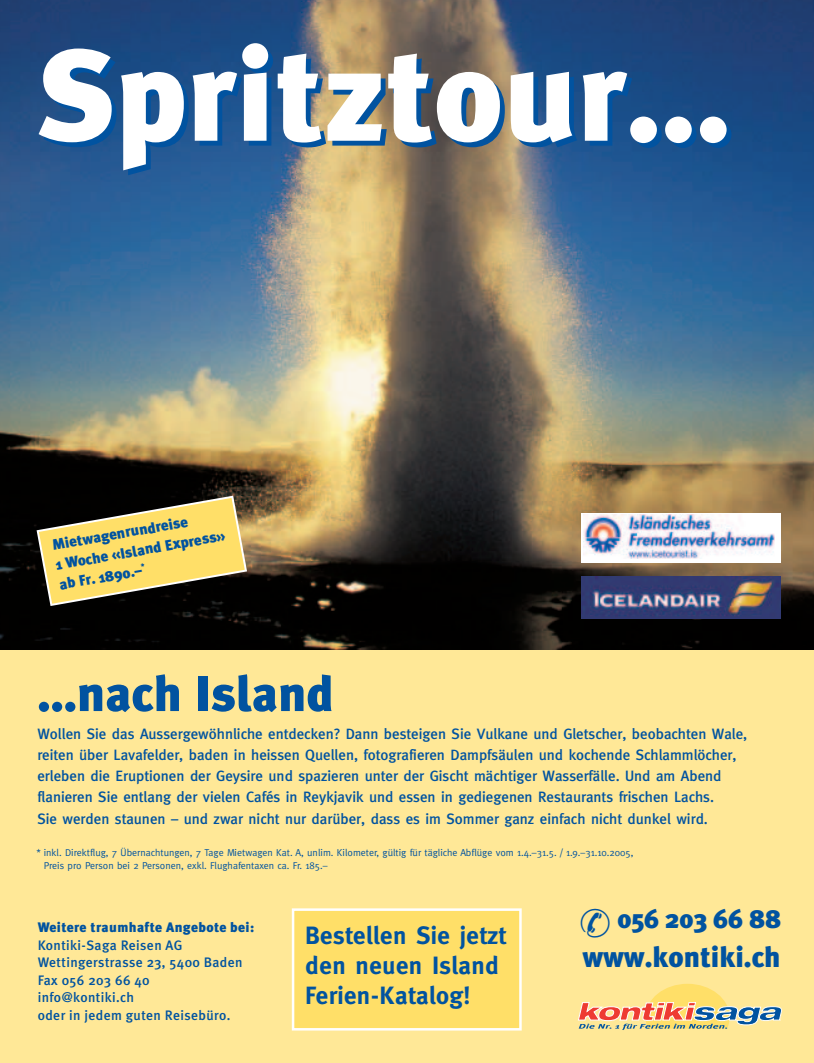
<style>
.page{position:relative;width:814px;height:1063px;background:#fff}
.page>*{position:absolute;margin:0;border:0;box-sizing:border-box;transform-origin:0 0}
.t1{font:900 130px "Meta Plus";color:#fff}
.t2{font:900 50px "Meta Plus";color:#0153a0}
.t3{font:900 28.75px "Meta Plus";color:#0153a0}
.t4{font:900 26.25px "Meta Plus";color:#0153a0}
.t5{font:700 25px/30px "Meta";letter-spacing:.015em;color:#0153a0}
.t6{font:600 15px/21.2px "Meta";color:#0153a0}
.t7{font:900 15px/20px "Meta Plus";color:#0153a0}
.t8{font:500 13.75px/17.5px "Meta Plus";letter-spacing:.025em;color:#0153a0}
.t9{font:900 13.75px "Meta Plus";letter-spacing:.03em;color:#0153a0}
.t10{font:10px/12.5px "Meta";color:#0153a0}
</style>
<div class="page">
<img style="left:0;top:0;width:814px;height:1062px">
<h1 class="t1" style="left:37px;top:48px;width:695px">Spritztour...</h1>
<p class="t7" style="left:51px;top:537px;width:173px;rotate:-10deg">Mietwagenrundreise<br>1 Woche «Island Express» ab Fr. 1890.–<sup>*</sup></p>
<h2 class="t2" style="left:37px;top:675px;width:298px">…nach Island</h2>
<p class="t6" style="left:37px;top:724px;width:711px">Wollen Sie das Aussergewöhnliche entdecken? Dann besteigen Sie Vulkane und Gletscher, beobachten Wale, reiten über Lavafelder, baden in heissen Quellen, fotografieren Dampfsäulen und kochende Schlammlöcher, erleben die Eruptionen der Geysire und spazieren unter der Gischt mächtiger Wasserfälle. Und am Abend flanieren Sie entlang der vielen Cafés in Reykjavik und essen in gediegenen Restaurants frischen Lachs.<br>Sie werden staunen – und zwar nicht nur darüber, dass es im Sommer ganz einfach nicht dunkel wird.</p>
<p class="t10" style="left:44px;top:846px;width:591px;text-indent:-7px">* inkl. Direktflug, 7 Übernachtungen, 7 Tage Mietwagen Kat. A, unlim. Kilometer, gültig für tägliche Abflüge vom 1.4.–31.5. / 1.9.–31.10.2005,<br>Preis pro Person bei 2 Personen, exkl. Flughafentaxen ca. Fr. 185.–</p>
<p class="t9" style="left:38px;top:922px;width:218px">Weitere traumhafte Angebote bei:</p>
<p class="t8" style="left:38px;top:937px;width:206px">Kontiki-Saga Reisen AG<br>Wettingerstrasse 23, 5400 Baden<br>Fax 056 203 66 40 info@kontiki.ch<br>oder in jedem guten Reisebüro.</p>
<h3 class="t5" style="left:305px;top:923px;width:203px">Bestellen Sie jetzt den neuen Island<br>Ferien-Katalog!</h3>
<h3 class="t4" style="left:579px;top:909px;width:203px">✆ 056 203 66 88</h3>
<h3 class="t3" style="left:582px;top:946px;width:200px">www.kontiki.ch</h3>
</div>
